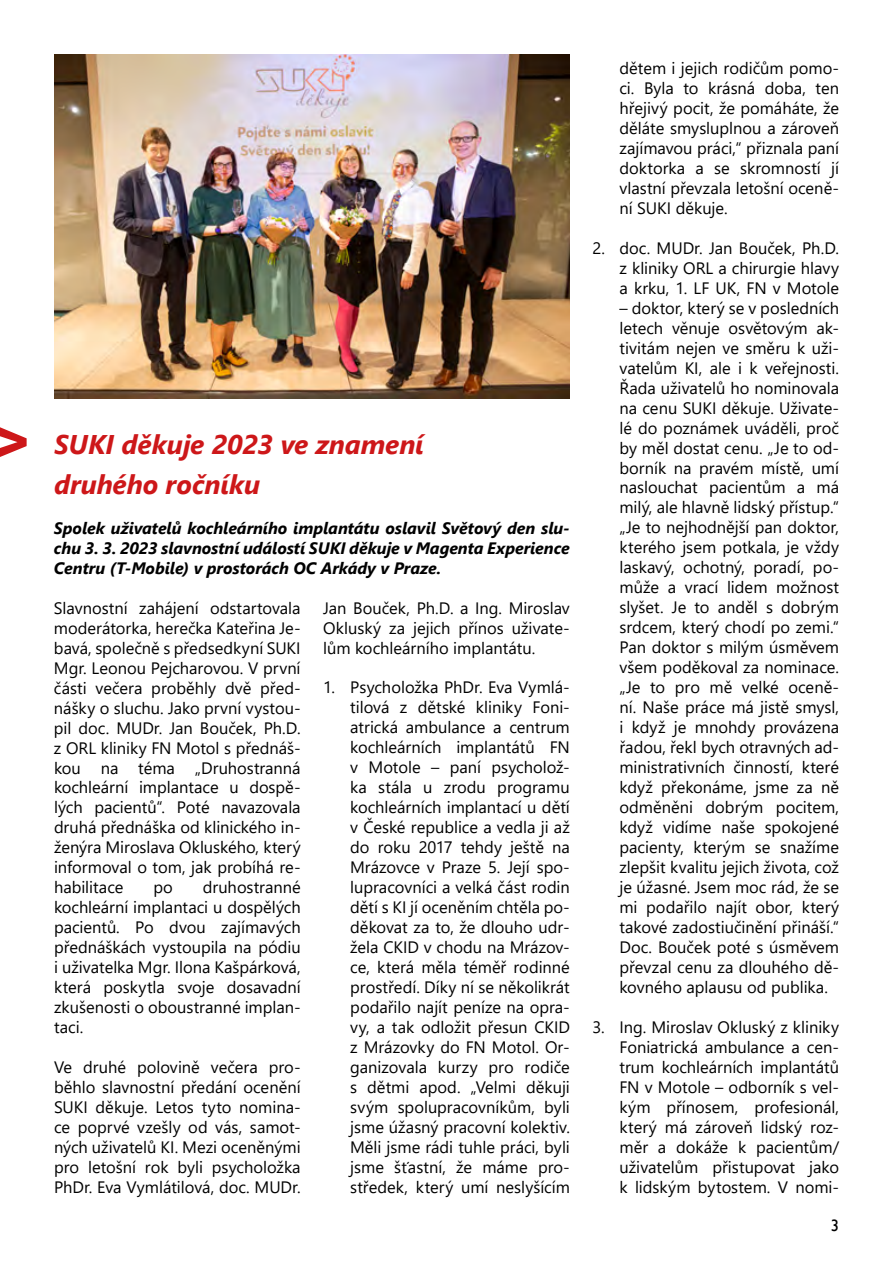
<style>
.page{position:relative;width:893px;height:1263px;background:#fff}
.page>*{position:absolute;margin:0;border:0;box-sizing:border-box;transform-origin:0 0}
.t1{font:italic 700 27px/39.9px "Segoe UI";color:#cd1719}
.t2{font:16.5px/20px "Segoe UI";color:#000;text-align:justify}
.t3{font:italic 700 16.5px/20px "Segoe UI";letter-spacing:-.005em;color:#000;text-align:justify}
.t4{font:16.5px "Gill Sans";color:#000}
</style>
<div class="page">
<img style="left:54px;top:54px;width:516px;height:344px">
<svg style="left:0;top:427px;width:27px;height:30px"></svg>
<h1 class="t1" style="left:54px;top:420px;width:371px">SUKI děkuje 2023 ve znamení druhého ročníku</h1>
<p class="t3" style="left:54px;top:515px;width:517px">Spolek uživatelů kochleárního implantátu oslavil Světový den slu&shy;chu 3. 3. 2023 slavnostní událostí SUKI děkuje v Magenta Experience Centru (T-Mobile) v prostorách OC Arkády v Praze.</p>
<p class="t2" style="left:54px;top:596px;width:248px">Slavnostní zahájení odstartovala moderátorka, herečka Kateřina Je&shy;bavá, společně s předsedkyní SUKI Mgr. Leonou Pejcharovou. V první části večera proběhly dvě před&shy;nášky o sluchu. Jako první vystou&shy;pil doc. MUDr. Jan Bouček, Ph.D. z ORL kliniky FN Motol s přednáš&shy;kou na téma „Druhostranná kochleární implantace u dospě&shy;lých pacientů“. Poté navazovala druhá přednáška od klinického in&shy;ženýra Miroslava Okluského, který informoval o tom, jak probíhá re&shy;habilitace</p>
<p class="t2" style="left:323px;top:596px;width:248px">Jan Bouček, Ph.D. a Ing. Miroslav Okluský za jejich přínos uživate&shy;lům kochleárního implantátu.</p>
<p class="t2" style="left:350px;top:676px;width:221px;text-indent:-27px">1. Psycholožka PhDr. Eva Vymlá&shy;tilová z dětské kliniky Foni&shy;atrická ambulance a centrum kochleárních implantátů FN v Motole – paní psycholož&shy;ka stála u zrodu programu kochleárních implantací u dětí v České republice a vedla ji až do roku 2017 tehdy ještě na Mrázovce v Praze 5. Její spo&shy;lupracovníci a velká část rodin dětí s KI jí oceněním chtěla po&shy;děkovat za to, že dlouho udr&shy;žela CKID v chodu na Mrázov&shy;ce, která měla téměř rodinné prostředí. Díky ní se několikrát podařilo najít peníze na opra&shy;vy, a tak odložit přesun CKID z Mrázovky do FN Motol. Or&shy;ganizovala kurzy pro rodiče s dětmi apod. „Velmi děkuji svým spolupracovníkům, byli jsme úžasný pracovní kolektiv.<br>Měli jsme rádi tuhle práci, byli jsme šťastní, že máme pro&shy;středek, který umí neslyšícím</p>
<p class="t2" style="left:54px;top:876px;width:248px;text-indent:149px">druhostranné kochleární implantaci u dospělých pacientů. Po dvou zajímavých přednáškách vystoupila na pódiu i uživatelka Mgr. Ilona Kašpárková, která poskytla svoje dosavadní zkušenosti o oboustranné implan&shy;taci.</p>
<p class="t2" style="left:54px;top:1056px;width:248px">Ve druhé polovině večera pro&shy;běhlo slavnostní předání ocenění SUKI děkuje. Letos tyto nomina&shy;ce poprvé vzešly od vás, samot&shy;ných uživatelů KI. Mezi oceněnými pro letošní rok byli psycholožka PhDr. Eva Vymlátilová, doc. MUDr.</p>
<p class="t2" style="left:153px;top:876px;width:21px">po</p>
<p class="t2" style="left:619px;top:57px;width:221px">dětem i jejich rodičům pomo&shy;ci. Byla to krásná doba, ten hřejivý pocit, že pomáháte, že děláte smysluplnou a zároveň zajímavou práci,“ přiznala paní doktorka a se skromností jí vlastní převzala letošní oceně&shy;ní SUKI děkuje.</p>
<p class="t2" style="left:619px;top:236px;width:221px;text-indent:-27px">2. doc. MUDr. Jan Bouček, Ph.D. z kliniky ORL a chirurgie hlavy a krku, 1. LF UK, FN v Motole</p>
<p class="t2" style="left:619px;top:296px;width:221px">– doktor, který se v posledních letech věnuje osvětovým ak&shy;tivitám nejen ve směru k uži&shy;vatelům KI, ale i k veřejnosti.<br>Řada uživatelů ho nominovala na cenu SUKI děkuje. Uživate&shy;lé do poznámek uváděli, proč by měl dostat cenu. „Je to od&shy;borník na pravém místě, umí naslouchat pacientům a má milý, ale hlavně lidský přístup.“ „Je to nejhodnější pan doktor, kterého jsem potkala, je vždy laskavý, ochotný, poradí, po&shy;může a vrací lidem možnost slyšet. Je to anděl s dobrým srdcem, který chodí po zemi.“ Pan doktor s milým úsměvem všem poděkoval za nominace. „Je to pro mě velké oceně&shy;ní. Naše práce má jistě smysl, i když je mnohdy provázena řadou, řekl bych otravných ad&shy;ministrativních činností, které když překonáme, jsme za ně odměněni dobrým pocitem, když vidíme naše spokojené pacienty, kterým se snažíme zlepšit kvalitu jejich života, což je úžasné. Jsem moc rád, že se mi podařilo najít obor, který takové zadostiučinění přináší.“ Doc. Bouček poté s úsměvem převzal cenu za dlouhého dě&shy;kovného aplausu od publika.</p>
<p class="t2" style="left:619px;top:1016px;width:221px;text-indent:-27px">3. Ing. Miroslav Okluský z kliniky Foniatrická ambulance a cen&shy;trum kochleárních implantátů FN v Motole – odborník s vel&shy;kým přínosem, profesionál, který má zároveň lidský roz&shy;měr a dokáže k pacientům/ uživatelům přistupovat jako k lidským bytostem. V nomi-</p>
<p class="t4" style="left:831px;top:1216px;width:10px">3</p>
</div>
